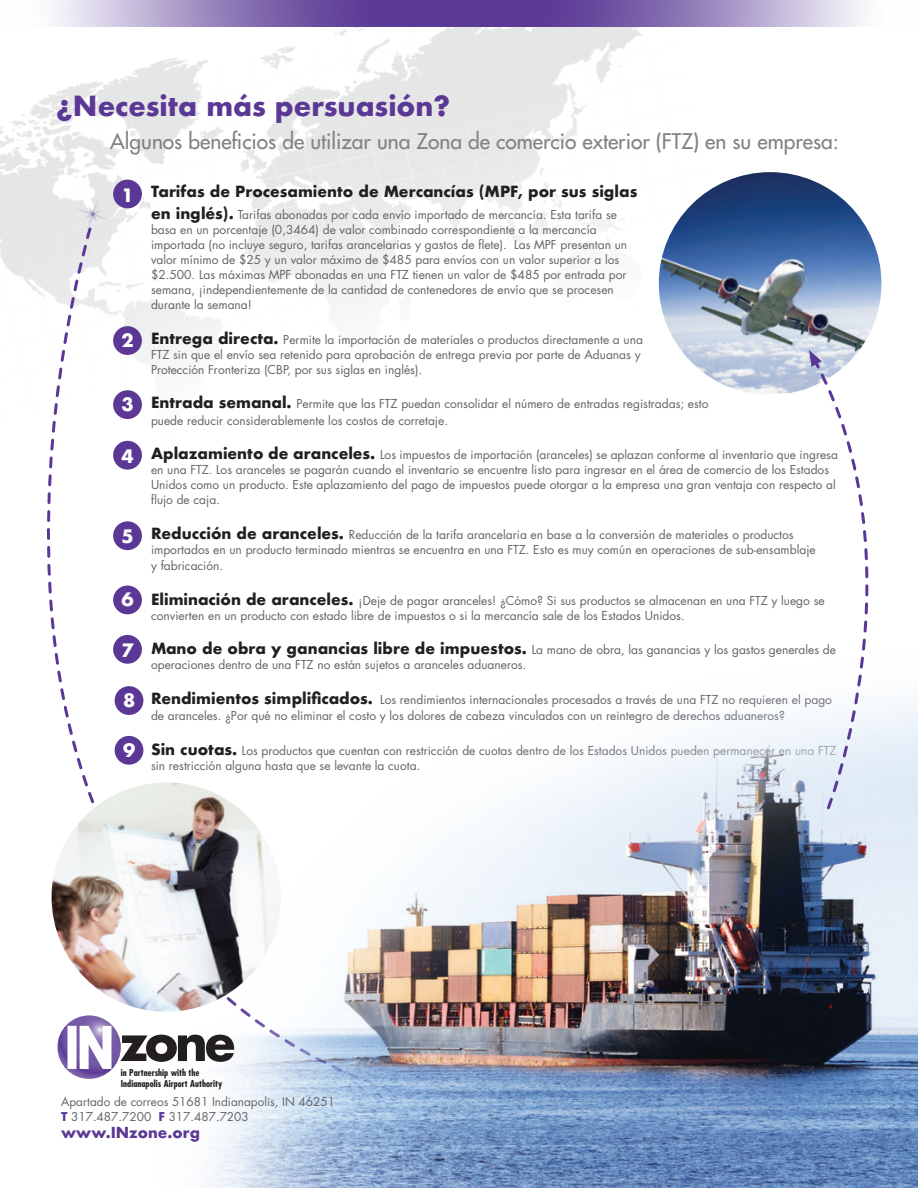
<style>
.page{position:relative;width:918px;height:1188px;background:#fff}
.page>*{position:absolute;margin:0;border:0;box-sizing:border-box;transform-origin:0 0}
.t1{font:700 27px "Futura";color:#5b3896}
.t2{font:21px "Futura";color:#808285}
.t3{font:700 18px "Futura";color:#fff}
.t4{font:700 15px "Futura";color:#231f20}
.t5{font:700 14.7px "Futura";color:#5b3896}
.t6{font:12px/15px "Futura";color:#636366}
.t7{font:11.85px/14.2px "Futura";color:#636366}
.t8{font:700 condensed 9.3px/11.2px "Futura";letter-spacing:.005em;color:#231f20}
.s1{font-weight:700;font-size:15px;color:#231f20}
.s2{font-weight:700;color:#5b3896}
</style>
<div class="page">
<img style="left:0;top:26px;width:762px;height:263px">
<svg style="left:0;top:226px;width:480px;height:853px"></svg>
<div style="left:113px;top:180px;width:29px;height:28px;background:#5b3896;border-radius:50%"></div>
<div style="left:113px;top:326px;width:29px;height:29px;background:#5b3896;border-radius:50%"></div>
<div style="left:113px;top:390px;width:29px;height:29px;background:#5b3896;border-radius:50%"></div>
<div style="left:113px;top:441px;width:29px;height:29px;background:#5b3896;border-radius:50%"></div>
<div style="left:113px;top:521px;width:29px;height:29px;background:#5b3896;border-radius:50%"></div>
<div style="left:113px;top:586px;width:29px;height:28px;background:#5b3896;border-radius:50%"></div>
<div style="left:113px;top:635px;width:29px;height:29px;background:#5b3896;border-radius:50%"></div>
<div style="left:115px;top:686px;width:28px;height:29px;background:#5b3896;border-radius:50%"></div>
<img style="left:148px;top:602px;width:770px;height:586px">
<img style="left:54px;top:0;width:810px;height:26px">
<img style="left:52px;top:782px;width:229px;height:230px;border-radius:115px">
<img style="left:659px;top:172px;width:222px;height:222px">
<div style="left:115px;top:736px;width:28px;height:29px;background:#5b3896;border-radius:50%"></div>
<svg style="left:810px;top:355px;width:108px;height:456px"></svg>
<svg style="left:809px;top:350px;width:13px;height:17px"></svg>
<svg style="left:57px;top:1015px;width:64px;height:64px"></svg>
<svg style="left:68px;top:1026px;width:44px;height:43px"></svg>
<svg style="left:120px;top:1035px;width:114px;height:27px"></svg>
<h1 class="t1" style="left:56px;top:86px;width:395px">¿Necesita más persuasión?</h1>
<h2 class="t2" style="left:110px;top:127px;width:730px">Algunos beneficios de utilizar una Zona de comercio exterior (FTZ) en su empresa:</h2>
<h3 class="t3" style="left:122px;top:182px;width:14px">1</h3>
<h3 class="t3" style="left:122px;top:327px;width:14px">2</h3>
<h3 class="t3" style="left:122px;top:391px;width:14px">3</h3>
<h3 class="t3" style="left:122px;top:443px;width:14px">4</h3>
<h3 class="t3" style="left:122px;top:524px;width:14px">5</h3>
<h3 class="t3" style="left:122px;top:586px;width:14px">6</h3>
<h3 class="t3" style="left:122px;top:637px;width:14px">7</h3>
<h3 class="t3" style="left:123px;top:687px;width:14px">8</h3>
<h3 class="t3" style="left:123px;top:737px;width:14px">9</h3>
<p class="t4" style="left:151px;top:181px;width:488px">Tarifas de Procesamiento de Mercancías (MPF, por sus siglas</p>
<p class="t6" style="left:151px;top:207px;width:478px"><span class="s1">en inglés).</span> Tarifas abonadas por cada envío importado de mercancía. Esta tarifa se basa en un porcentaje (0,3464) de valor combinado correspondiente a la mercancía importada (no incluye seguro, tarifas arancelarias y gastos de flete). Las MPF presentan un valor mínimo de $25 y un valor máximo de $485 para envíos con un valor superior a los $2.500. Las máximas MPF abonadas en una FTZ tienen un valor de $485 por entrada por semana, ¡independientemente de la cantidad de contenedores de envío que se procesen durante la semana!</p>
<p class="t6" style="left:151px;top:331px;width:494px"><span class="s1">Entrega directa.</span> Permite la importación de materiales o productos directamente a una<br>FTZ sin que el envío sea retenido para aprobación de entrega previa por parte de Aduanas y<br>Protección Fronteriza (CBP, por sus siglas en inglés).</p>
<p class="t6" style="left:151px;top:395px;width:559px;line-height:16.5px"><span class="s1">Entrada semanal.</span> Permite que las FTZ puedan consolidar el número de entradas registradas; esto puede reducir considerablemente los costos de corretaje.</p>
<p class="t6" style="left:151px;top:447px;width:689px"><span class="s1">Aplazamiento de aranceles.</span> Los impuestos de importación (aranceles) se aplazan conforme al inventario que ingresa en una FTZ. Los aranceles se pagarán cuando el inventario se encuentre listo para ingresar en el área de comercio de los Estados Unidos como un producto. Este aplazamiento del pago de impuestos puede otorgar a la empresa una gran ventaja con respecto al flujo de caja.</p>
<p class="t6" style="left:151px;top:526px;width:666px"><span class="s1">Reducción de aranceles.</span> Reducción de la tarifa arancelaria en base a la conversión de materiales o productos importados en un producto terminado mientras se encuentra en una FTZ. Esto es muy común en operaciones de sub-ensamblaje</p>
<p class="t6" style="left:151px;top:558px;width:74px">y fabricación.</p>
<p class="t6" style="left:151px;top:592px;width:675px"><span class="s1">Eliminación de aranceles.</span> ¡Deje de pagar aranceles! ¿Cómo? Si sus productos se almacenan en una FTZ y luego se convierten en un producto con estado libre de impuestos o si la mercancía sale de los Estados Unidos.</p>
<p class="t6" style="left:151px;top:642px;width:687px"><span class="s1">Mano de obra y ganancias libre de impuestos.</span> La mano de obra, las ganancias y los gastos generales de operaciones dentro de una FTZ no están sujetos a aranceles aduaneros.</p>
<p class="t6" style="left:151px;top:691px;width:683px;line-height:16.5px"><span class="s1">Rendimientos simplificados.</span> Los rendimientos internacionales procesados a través de una FTZ no requieren el pago de aranceles. ¿Por qué no eliminar el costo y los dolores de cabeza vinculados con un reintegro de derechos aduaneros?</p>
<p class="t6" style="left:151px;top:742px;width:687px"><span class="s1">Sin cuotas.</span> Los productos que cuentan con restricción de cuotas dentro de los Estados Unidos pueden permanecer en una FTZ sin restricción alguna hasta que se levante la cuota.</p>
<p class="t8" style="left:121px;top:1067px;width:103px">in Partnership with the<br>Indianapolis Airport Authority</p>
<p class="t7" style="left:61px;top:1095px;width:275px">Apartado de correos 51681 Indianapolis, IN 46251<br><span class="s2">T</span> 317.487.7200 <span class="s2">F</span> 317.487.7203</p>
<p class="t5" style="left:61px;top:1122px;width:140px">www.INzone.org</p>
</div>
